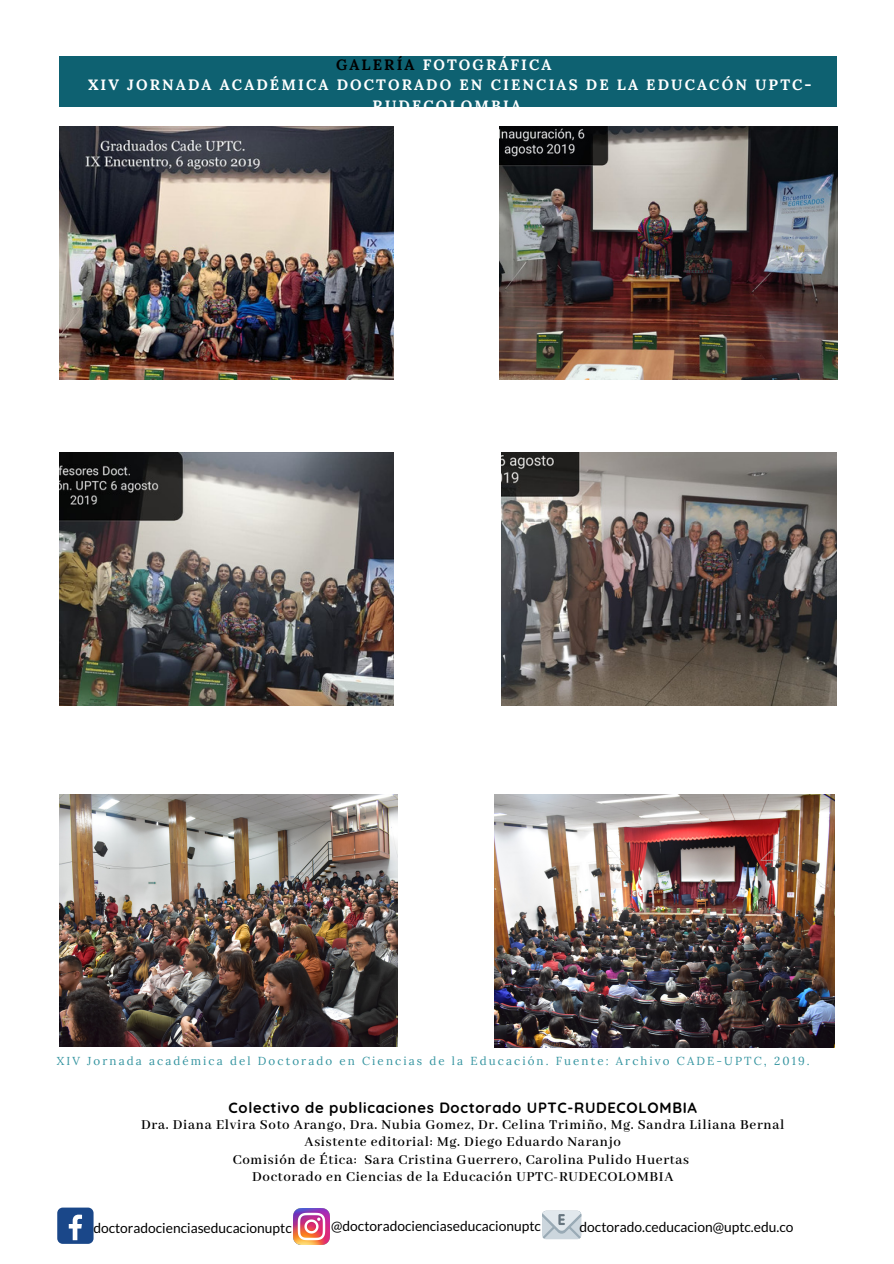
<style>
.page{position:relative;width:894px;height:1264px;background:#fff}
.page>*{position:absolute;margin:0;border:0;box-sizing:border-box;transform-origin:0 0}
.t1{font:700 15px "Lora";letter-spacing:.14em;color:#fff}
.t2{font:600 14.85px/17.5px "Abhaya Libre";letter-spacing:.045em;color:#000;text-align:center}
.t3{font:700 14.85px "Quicksand";letter-spacing:.045em;color:#000}
.t4{font:13.8px "Lato";color:#000}
.t5{font:11.55px "Lora";letter-spacing:.18em;color:#3494a0}
.s1{color:#000}
</style>
<div class="page">
<div style="left:59px;top:56px;width:777px;height:51px;background:#0e6171"></div>
<div style="left:57px;top:1207px;width:36px;height:36px;background:#1a4789;border-radius:6px"></div>
<svg style="left:69px;top:1214px;width:13px;height:26px"></svg>
<img style="left:293px;top:1208px;width:36px;height:36px">
<div style="left:542px;top:1210px;width:39px;height:29px;background:#ccd6dd;border-radius:4px"></div>
<svg style="left:542px;top:1210px;width:39px;height:28px"></svg>
<img style="left:59px;top:452px;width:335px;height:254px">
<img style="left:59px;top:126px;width:335px;height:253px">
<img style="left:499px;top:126px;width:338px;height:253px">
<img style="left:501px;top:452px;width:335px;height:254px">
<img style="left:59px;top:794px;width:338px;height:252px">
<img style="left:494px;top:794px;width:340px;height:253px">
<p class="t1" style="left:336px;top:55px;width:217px"><span class="s1">GALERÍA</span> FOTOGRÁFICA</p>
<p class="t1" style="left:88px;top:75px;width:725px">XIV JORNADA ACADÉMICA DOCTORADO EN CIENCIAS DE LA EDUCACÓN UPTC-</p>
<p class="t1" style="left:372px;top:96px;width:150px">RUDECOLOMBIA</p>
<p class="t5" style="left:57px;top:1053px;width:754px">XIV Jornada académica del Doctorado en Ciencias de la Educación. Fuente: Archivo CADE-UPTC, 2019.</p>
<p class="t3" style="left:228px;top:1098px;width:469px">Colectivo de publicaciones Doctorado UPTC-RUDECOLOMBIA</p>
<p class="t2" style="left:141px;top:1116px;width:644px">Dra. Diana Elvira Soto Arango, Dra. Nubia Gomez, Dr. Celina Trimiño, Mg. Sandra Liliana Bernal Asistente editorial: Mg. Diego Eduardo Naranjo<br>Comisión de Ética: Sara Cristina Guerrero, Carolina Pulido Huertas<br>Doctorado en Ciencias de la Educación UPTC-RUDECOLOMBIA</p>
<p class="t4" style="left:93px;top:1218px;width:200px">doctoradocienciaseducacionuptc</p>
<p class="t4" style="left:331px;top:1216px;width:211px">@doctoradocienciaseducacionuptc</p>
<p class="t4" style="left:579px;top:1218px;width:215px">doctorado.ceducacion@uptc.edu.co</p>
</div>
